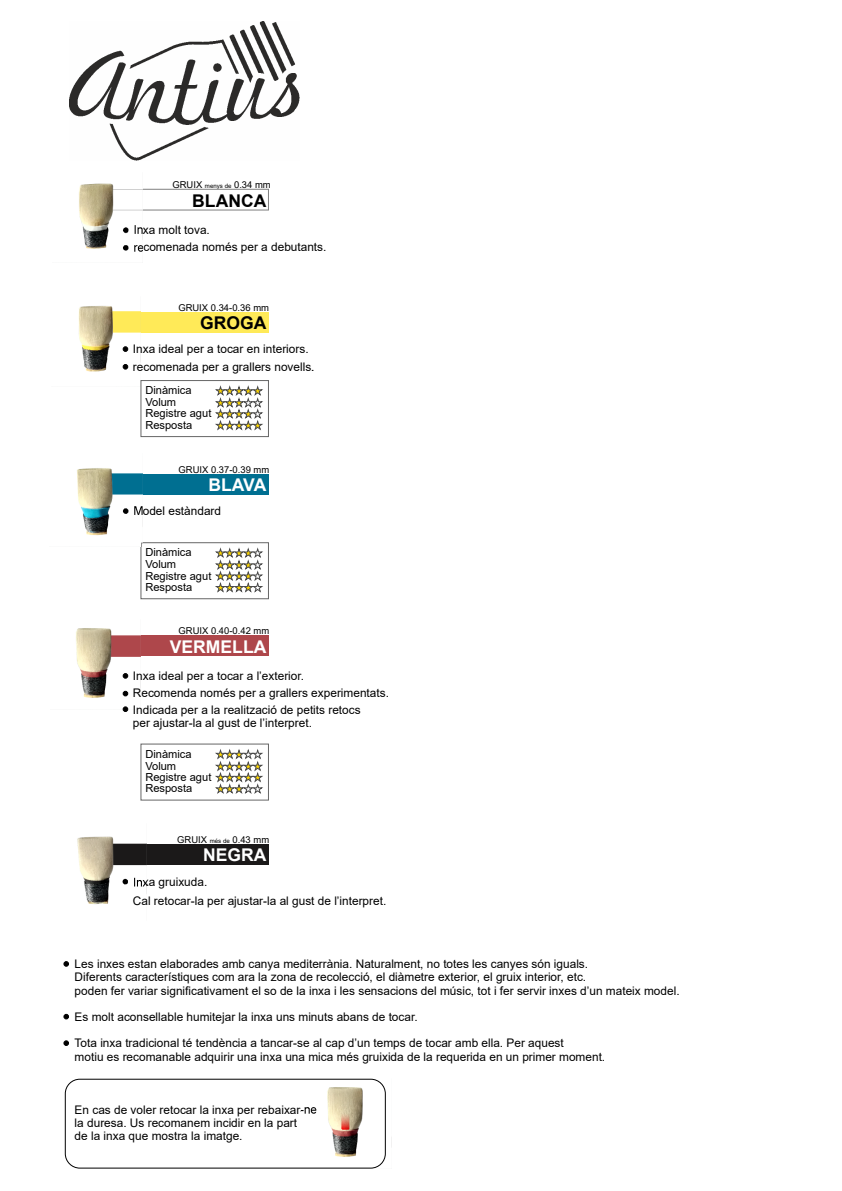
<style>
.page{position:relative;width:842px;height:1191px;background:#fff}
.page>*{position:absolute;margin:0;border:0;box-sizing:border-box;transform-origin:0 0}
.t1{font:700 17.5px "Arial";color:#fff}
.t2{font:700 17.5px "Arial";color:#000}
.t3{font:11.8px/13.2px "Arial";color:#000}
.t4{font:11.1px/11.5px "Arial";color:#000}
.t5{font:9.4px "Arial";color:#000}
.t6{font:8.2px "Arial";color:#000}
.s1{font-size:6.1px}
</style>
<div class="page">
<img style="left:69px;top:22px;width:230px;height:138px">
<svg style="left:215px;top:749px;width:48px;height:45px"></svg>
<div style="left:96px;top:635px;width:172px;height:21px;background:#ae474b"></div>
<img style="left:76px;top:628px;width:64px;height:81px">
<svg style="left:123px;top:673px;width:5px;height:5px"></svg>
<svg style="left:123px;top:691px;width:5px;height:5px"></svg>
<svg style="left:123px;top:706px;width:5px;height:6px"></svg>
<div style="left:96px;top:474px;width:172px;height:21px;background:#006f91"></div>
<svg style="left:215px;top:548px;width:48px;height:45px"></svg>
<div style="left:141px;top:542px;width:128px;height:57px;border:1px solid #666"></div>
<div style="left:96px;top:844px;width:172px;height:20px;background:#1b1919"></div>
<img style="left:77px;top:836px;width:70px;height:68px">
<div style="left:96px;top:312px;width:172px;height:21px;background:#ffea58"></div>
<img style="left:78px;top:305px;width:63px;height:81px">
<svg style="left:215px;top:386px;width:48px;height:45px"></svg>
<svg style="left:123px;top:346px;width:5px;height:6px"></svg>
<svg style="left:123px;top:364px;width:5px;height:5px"></svg>
<div style="left:141px;top:380px;width:128px;height:57px;border:1px solid #666"></div>
<img style="left:77px;top:468px;width:65px;height:78px">
<svg style="left:142px;top:189px;width:127px;height:21px"></svg>
<svg style="left:64px;top:961px;width:5px;height:5px"></svg>
<img style="left:79px;top:183px;width:63px;height:69px">
<img style="left:302px;top:1078px;width:90px;height:90px">
<svg style="left:64px;top:1014px;width:5px;height:5px"></svg>
<svg style="left:64px;top:1040px;width:5px;height:5px"></svg>
<div style="left:65px;top:1079px;width:321px;height:89px;border:1px solid #000;border-radius:15px"></div>
<p class="t5" style="left:172px;top:181px;width:100px">GRUIX <span class="s1">menys de</span> 0.34 mm</p>
<h1 class="t2" style="left:192px;top:194px;width:76px">BLANCA</h1>
<p class="t3" style="left:133px;top:222px;width:195px;line-height:17.4px">Inxa molt tova.<br>recomenada només per a debutants.</p>
<p class="t5" style="left:178px;top:304px;width:92px">GRUIX 0.34-0.36 mm</p>
<h1 class="t2" style="left:200px;top:316px;width:68px">GROGA</h1>
<p class="t3" style="left:133px;top:341px;width:183px;line-height:17.7px">Inxa ideal per a tocar en interiors. recomenada per a grallers novells.</p>
<p class="t6" style="left:311px;top:364px;width:4px">.</p>
<p class="t4" style="left:145px;top:386px;width:68px">Dinàmica<br>Volum<br>Registre agut<br>Resposta</p>
<p class="t5" style="left:179px;top:466px;width:92px">GRUIX 0.37-0.39 mm</p>
<h1 class="t1" style="left:209px;top:478px;width:59px">BLAVA</h1>
<p class="t3" style="left:133px;top:505px;width:90px">Model estàndard</p>
<p class="t6" style="left:205px;top:509px;width:4px">.</p>
<p class="t4" style="left:145px;top:548px;width:68px">Dinàmica<br>Volum<br>Registre agut<br>Resposta</p>
<p class="t5" style="left:179px;top:627px;width:92px">GRUIX 0.40-0.42 mm</p>
<h1 class="t1" style="left:170px;top:640px;width:98px">VERMELLA</h1>
<p class="t3" style="left:133px;top:668px;width:258px;line-height:17.7px">Inxa ideal per a tocar a l’exterior.<br>Recomenda només per a grallers experimentats.</p>
<p class="t3" style="left:133px;top:704px;width:229px">Indicada per a la realització de petits retocs per ajustar-la al gust de l’interpret.</p>
<p class="t4" style="left:145px;top:749px;width:68px">Dinàmica<br>Volum<br>Registre agut<br>Resposta</p>
<p class="t5" style="left:177px;top:836px;width:93px">GRUIX <span class="s1">més de</span> 0.43 mm</p>
<h1 class="t1" style="left:203px;top:848px;width:65px">NEGRA</h1>
<p class="t3" style="left:133px;top:876px;width:76px">Inxa gruixuda.</p>
<p class="t3" style="left:133px;top:895px;width:255px">Cal retocar-la per ajustar-la al gust de l’interpret.</p>
<p class="t3" style="left:75px;top:958px;width:606px">Les inxes estan elaborades amb canya mediterrània. Naturalment, no totes les canyes són iguals.<br>Diferents característiques com ara la zona de recolecció, el diàmetre exterior, el gruix interior, etc.<br>poden fer variar significativament el so de la inxa i les sensacions del músic, tot i fer servir inxes d’un mateix model.</p>
<p class="t3" style="left:75px;top:1011px;width:345px">Es molt aconsellable humitejar la inxa uns minuts abans de tocar.</p>
<p class="t3" style="left:75px;top:1037px;width:532px">Tota inxa tradicional té tendència a tancar-se al cap d’un temps de tocar amb ella. Per aquest<br>motiu es recomanable adquirir una inxa una mica més gruixida de la requerida en un primer moment.</p>
<p class="t3" style="left:75px;top:1104px;width:244px">En cas de voler retocar la inxa per rebaixar-ne la duresa. Us recomanem incidir en la part<br>de la inxa que mostra la imatge.</p>
</div>
